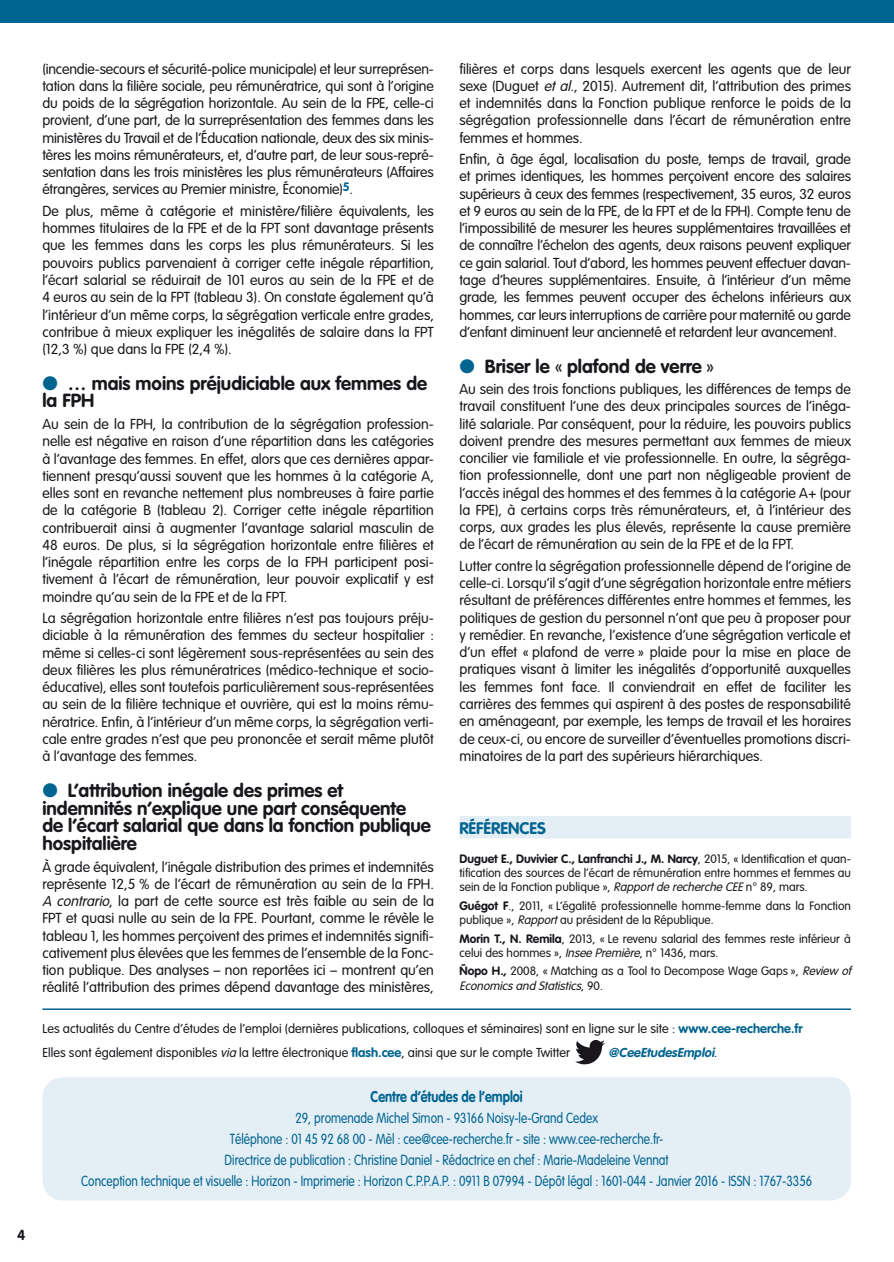
<style>
.page{position:relative;width:894px;height:1262px;background:#fff}
.page>*{position:absolute;margin:0;border:0;box-sizing:border-box;transform-origin:0 0}
.Inter{font:700 18.75px/17.7px "VAG Rounded";color:#1a171c}
.t1{font:700 16.5px "VAG Rounded";color:#006490}
.t2{font:700 15.3px "VAG Rounded";color:#006490;scale:.83 1}
.t3{font:300 14.4px "VAG Rounded";color:#006490;scale:.83 1}
.t4{font:300 14.25px/17.2px "VAG Rounded";color:#1a171c;text-align:justify}
.t5{font:700 14.25px "VAG Rounded";color:#1a171c}
.t6{font:300 12.75px "VAG Rounded";letter-spacing:.005em;color:#1a171c}
.t7{font:italic 700 12.75px "VAG Rounded";color:#006490}
.t8{font:300 12px/14.2px "VAG Rounded";color:#1a171c}
.s1{color:#006490}
.s2{font-style:italic}
.s3{font-weight:300}
.s4{font-weight:700}
.s5{font-weight:700;color:#006490}
.s6{font-weight:300;font-style:normal;color:#1a171c}
</style>
<div class="page">
<div style="left:0;top:0;width:893px;height:23px;background:#006490"></div>
<div style="left:42px;top:1076px;width:808px;height:124px;background:#e4eef5;border-radius:21px"></div>
<hr style="left:42px;top:1008px;width:808px;height:1px;background:#006490">
<svg style="left:575px;top:1040px;width:29px;height:24px"></svg>
<div style="left:459px;top:815px;width:391px;height:23px;background:#e4eef5"></div>
<p class="t5" style="left:17px;top:1225px;width:10px">4</p>
<p class="t4" style="left:42px;top:60px;width:393px">(incendie-secours et sécurité-police municipale) et leur surreprésen&shy;tation dans la filière sociale, peu rémunératrice, qui sont à l’origine du poids de la ségrégation horizontale. Au sein de la FPE, celle-ci provient, d’une part, de la surreprésentation des femmes dans les ministères du Travail et de l’Éducation nationale, deux des six minis&shy;tères les moins rémunérateurs, et, d’autre part, de leur sous-repré&shy;sentation dans les trois ministères les plus rémunérateurs (Affaires étrangères, services au Premier ministre, Économie)<sup>5</sup>.</p>
<p class="t4" style="left:42px;top:202px;width:393px">De plus, même à catégorie et ministère/filière équivalents, les hommes titulaires de la FPE et de la FPT sont davantage présents que les femmes dans les corps les plus rémunérateurs. Si les pouvoirs publics parvenaient à corriger cette inégale répartition, l’écart salarial se réduirait de 101 euros au sein de la FPE et de 4 euros au sein de la FPT (tableau 3). On constate également qu’à l’intérieur d’un même corps, la ségrégation verticale entre grades, contribue à mieux expliquer les inégalités de salaire dans la FPT (12,3 %) que dans la FPE (2,4 %).</p>
<p class="Inter" style="left:42px;top:374px;width:386px"><span class="s1">●</span> … mais moins préjudiciable aux femmes de la FPH</p>
<p class="t4" style="left:42px;top:415px;width:393px">Au sein de la FPH, la contribution de la ségrégation profession&shy;nelle est négative en raison d’une répartition dans les catégories à l’avantage des femmes. En effet, alors que ces dernières appar&shy;tiennent presqu’aussi souvent que les hommes à la catégorie A, elles sont en revanche nettement plus nombreuses à faire partie de la catégorie B (tableau 2). Corriger cette inégale répartition contribuerait ainsi à augmenter l’avantage salarial masculin de 48 euros. De plus, si la ségrégation horizontale entre filières et l’inégale répartition entre les corps de la FPH participent posi&shy;tivement à l’écart de rémunération, leur pouvoir explicatif y est moindre qu’au sein de la FPE et de la FPT.</p>
<p class="t4" style="left:42px;top:609px;width:393px">La ségrégation horizontale entre filières n’est pas toujours préju&shy;diciable à la rémunération des femmes du secteur hospitalier : même si celles-ci sont légèrement sous-représentées au sein des deux filières les plus rémunératrices (médico-technique et socio&shy;éducative), elles sont toutefois particulièrement sous-représentées au sein de la filière technique et ouvrière, qui est la moins rému&shy;nératrice. Enfin, à l’intérieur d’un même corps, la ségrégation verti&shy;cale entre grades n’est que peu prononcée et serait même plutôt à l’avantage des femmes.</p>
<p class="Inter" style="left:42px;top:781px;width:390px"><span class="s1">●</span> L’attribution inégale des primes et indemnités n’explique une part conséquente de l’écart salarial que dans la fonction publique hospitalière</p>
<p class="t4" style="left:42px;top:857px;width:393px">À grade équivalent, l’inégale distribution des primes et indemnités représente 12,5 % de l’écart de rémunération au sein de la FPH.<br><span class="s2">A contrario</span>, la part de cette source est très faible au sein de la FPT et quasi nulle au sein de la FPE. Pourtant, comme le révèle le tableau 1, les hommes perçoivent des primes et indemnités signifi&shy;cativement plus élevées que les femmes de l’ensemble de la Fonc&shy;tion publique. Des analyses – non reportées ici – montrent qu’en réalité l’attribution des primes dépend davantage des ministères,</p>
<p class="t4" style="left:459px;top:60px;width:393px">filières et corps dans lesquels exercent les agents que de leur sexe (Duguet <span class="s2">et al.</span>, 2015). Autrement dit, l’attribution des primes et indemnités dans la Fonction publique renforce le poids de la ségrégation professionnelle dans l’écart de rémunération entre femmes et hommes.</p>
<p class="t4" style="left:459px;top:150px;width:393px">Enfin, à âge égal, localisation du poste, temps de travail, grade et primes identiques, les hommes perçoivent encore des salaires supérieurs à ceux des femmes (respectivement, 35 euros, 32 euros et 9 euros au sein de la FPE, de la FPT et de la FPH). Compte tenu de l’impossibilité de mesurer les heures supplémentaires travaillées et de connaître l’échelon des agents, deux raisons peuvent expliquer ce gain salarial. Tout d’abord, les hommes peuvent effectuer davan&shy;tage d’heures supplémentaires. Ensuite, à l’intérieur d’un même grade, les femmes peuvent occuper des échelons inférieurs aux hommes, car leurs interruptions de carrière pour maternité ou garde d’enfant diminuent leur ancienneté et retardent leur avancement.</p>
<p class="Inter" style="left:459px;top:357px;width:256px"><span class="s1">●</span> Briser le <span class="s3">«</span> plafond de verre <span class="s3">»</span></p>
<p class="t4" style="left:459px;top:380px;width:393px">Au sein des trois fonctions publiques, les différences de temps de travail constituent l’une des deux principales sources de l’inéga&shy;lité salariale. Par conséquent, pour la réduire, les pouvoirs publics doivent prendre des mesures permettant aux femmes de mieux concilier vie familiale et vie professionnelle. En outre, la ségréga&shy;tion professionnelle, dont une part non négligeable provient de l’accès inégal des hommes et des femmes à la catégorie A+ (pour la FPE), à certains corps très rémunérateurs, et, à l’intérieur des corps, aux grades les plus élevés, représente la cause première de l’écart de rémunération au sein de la FPE et de la FPT.</p>
<p class="t4" style="left:459px;top:557px;width:393px">Lutter contre la ségrégation professionnelle dépend de l’origine de celle-ci. Lorsqu’il s’agit d’une ségrégation horizontale entre métiers résultant de préférences différentes entre hommes et femmes, les politiques de gestion du personnel n’ont que peu à proposer pour y remédier. En revanche, l’existence d’une ségrégation verticale et d’un effet « plafond de verre » plaide pour la mise en place de pratiques visant à limiter les inégalités d’opportunité auxquelles les femmes font face. Il conviendrait en effet de faciliter les carrières des femmes qui aspirent à des postes de responsabilité en aménageant, par exemple, les temps de travail et les horaires de ceux-ci, ou encore de surveiller d’éventuelles promotions discri&shy;minatoires de la part des supérieurs hiérarchiques.</p>
<p class="t1" style="left:459px;top:818px;width:88px">RÉFÉRENCES</p>
<p class="t8" style="left:459px;top:851px;width:393px;text-align:justify"><span class="s4">Duguet E., Duvivier C., Lanfranchi J., M. Narcy</span>, 2015, « Identification et quan&shy;tification des sources de l’écart de rémunération entre hommes et femmes au sein de la Fonction publique », <span class="s2">Rapportde recherche CEE</span>n° 89, mars.</p>
<p class="t8" style="left:459px;top:898px;width:393px"><span class="s4">Guégot F</span>., 2011, « L’égalité professionnelle homme-femme dans la Fonction publique », <span class="s2">Rapport</span>au président de la République.</p>
<p class="t8" style="left:459px;top:931px;width:393px"><span class="s4">Morin T., N. Remila</span>, 2013, « Le revenu salarial des femmes reste inférieur à celui des hommes », <span class="s2">Insee Première</span>, n° 1436, mars.</p>
<p class="t8" style="left:459px;top:963px;width:396px"><span class="s4">Ñopo H.,</span> 2008, « Matching as a Tool to Decompose Wage Gaps », <span class="s2">Review of<br>Economicsand Statistics</span>, 9 0 .</p>
<p class="t6" style="left:42px;top:1020px;width:761px">Les actualités du Centre d’études de l’emploi (dernières publications, colloques et séminaires) sont en ligne sur le site : <span class="s5">www.cee-recherche.fr</span></p>
<p class="t6" style="left:42px;top:1044px;width:529px">Elles sont également disponibles <span class="s2">via</span> la lettre électronique <span class="s5">flash.cee</span>, ainsi que sur le compte Twitter</p>
<p class="t7" style="left:608px;top:1044px;width:110px">@CeeEtudesEmploi<span class="s6">.</span></p>
<p class="t2" style="left:370px;top:1087px;width:185px">Centre d’études de l’emploi</p>
<p class="t3" style="left:295px;top:1109px;width:366px">29, promenade Michel Simon - 93166 Noisy-le-Grand Cedex</p>
<p class="t3" style="left:230px;top:1130px;width:524px">Téléphone : 01 45 92 68 00 - Mèl : cee@cee-recherche.fr - site : www.cee-recherche.fr-</p>
<p class="t3" style="left:224px;top:1151px;width:536px">Directrice de publication : Christine Daniel - Rédactrice en chef : Marie-Madeleine Vennat</p>
<p class="t3" style="left:81px;top:1172px;width:881px">Conception technique et visuelle : Horizon - Imprimerie : Horizon C.P.P.A.P. : 0911 B 07994 - Dépôt légal : 1601-044 - Janvier 2016 - ISSN : 1767-3356</p>
</div>
